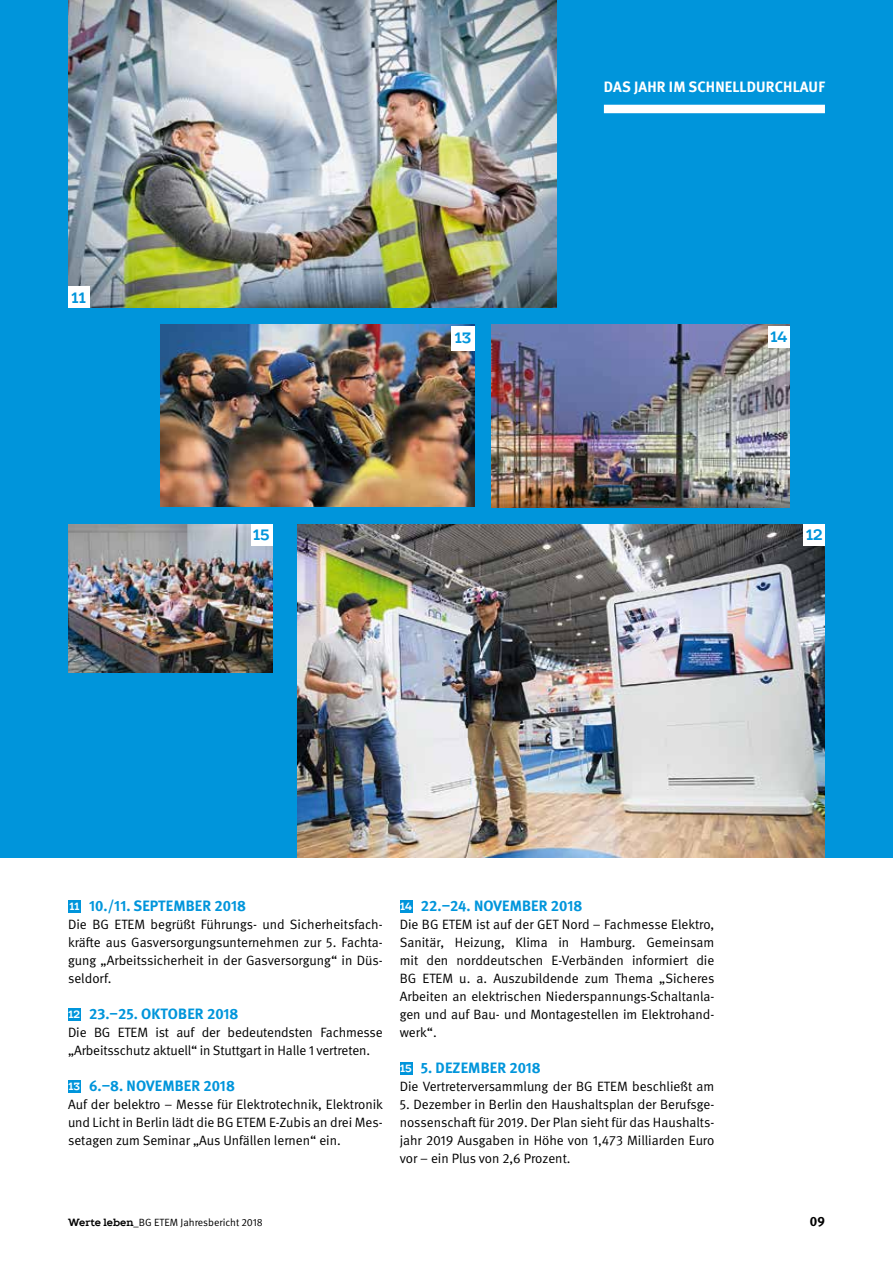
<style>
.page{position:relative;width:893px;height:1263px;background:#fff}
.page>*{position:absolute;margin:0;border:0;box-sizing:border-box;transform-origin:0 0}
.t1{font:700 15px "DGUV Meta";letter-spacing:.01em;color:#0095db}
.t2{font:700 15px "DGUV Meta";letter-spacing:.01em;color:#fff}
.t3{font:700 15px "TT Slabs";color:#0095db}
.t4{font:13.5px/18px "DGUV Meta";letter-spacing:-.005em;color:#000;text-align:justify}
.t5{font:700 13.5px "DGUV Meta";color:#000}
.t6{font:10.5px "DGUV Meta";color:#000}
.s1{font-family:"TT Slabs";font-size:10.5px;color:#fff}
.s2{font-family:"TT Slabs";font-weight:700}
</style>
<div class="page">
<div style="left:68px;top:900px;width:13px;height:12px;background:#0095db"></div>
<div style="left:68px;top:1008px;width:13px;height:12px;background:#0095db"></div>
<div style="left:68px;top:1080px;width:13px;height:12px;background:#0095db"></div>
<div style="left:400px;top:900px;width:12px;height:12px;background:#0095db"></div>
<div style="left:400px;top:1062px;width:12px;height:12px;background:#0095db"></div>
<div style="left:0;top:0;width:893px;height:857px;background:#0095db"></div>
<img style="left:160px;top:325px;width:315px;height:182px">
<div style="left:451px;top:326px;width:24px;height:24px;background:#fff"></div>
<img style="left:68px;top:0;width:488px;height:308px">
<div style="left:68px;top:287px;width:21px;height:21px;background:#fff"></div>
<img style="left:298px;top:524px;width:527px;height:333px">
<div style="left:804px;top:524px;width:21px;height:21px;background:#fff"></div>
<img style="left:68px;top:524px;width:204px;height:148px">
<div style="left:251px;top:524px;width:21px;height:21px;background:#fff"></div>
<img style="left:492px;top:325px;width:297px;height:182px">
<div style="left:768px;top:326px;width:21px;height:21px;background:#fff"></div>
<div style="left:604px;top:105px;width:221px;height:8px;background:#fff"></div>
<p class="t3" style="left:72px;top:287px;width:16px">11</p>
<p class="t3" style="left:455px;top:328px;width:18px">13</p>
<p class="t2" style="left:604px;top:78px;width:222px">DAS JAHR IM SCHNELLDURCHLAUF</p>
<p class="t3" style="left:770px;top:326px;width:18px">14</p>
<p class="t3" style="left:253px;top:524px;width:18px">15</p>
<p class="t3" style="left:806px;top:524px;width:18px">12</p>
<p class="t1" style="left:69px;top:897px;width:178px"><span class="s1">11</span> 10./11. SEPTEMBER 2018</p>
<p class="t4" style="left:68px;top:916px;width:316px">Die BG ETEM begrüßt Führungs- und Sicherheitsfach&shy;kräfte aus Gasversorgungsunternehmen zur 5. Fachta&shy;gung „Arbeitssicherheit in der Gasversorgung“ in Düs&shy;seldorf.</p>
<p class="t1" style="left:69px;top:1005px;width:171px"><span class="s1">12</span> 23.–25. OKTOBER 2018</p>
<p class="t4" style="left:68px;top:1024px;width:316px">Die BG ETEM ist auf der bedeutendsten Fachmesse „Arbeitsschutz aktuell“ in Stuttgart in Halle 1 vertreten.</p>
<p class="t1" style="left:69px;top:1077px;width:168px"><span class="s1">13</span> 6.–8. NOVEMBER 2018</p>
<p class="t4" style="left:68px;top:1096px;width:317px">Auf der belektro – Messe für Elektrotechnik, Elektronik und Licht in Berlin lädt die BG ETEM E-Zubis an drei Mes&shy;setagen zum Seminar „Aus Unfällen lernen“ ein.</p>
<p class="t1" style="left:400px;top:897px;width:184px"><span class="s1">14</span> 22.–24. NOVEMBER 2018</p>
<p class="t4" style="left:400px;top:916px;width:316px">Die BG ETEM ist auf der GET Nord – Fachmesse Elektro, Sanitär, Heizung, Klima in Hamburg. Gemeinsam mit den norddeutschen E-Verbänden informiert die BG ETEM u. a. Auszubildende zum Thema „Sicheres Arbeiten an elektrischen Niederspannungs-Schaltanla&shy;gen und auf Bau- und Montagestellen im Elektrohand&shy;werk“.</p>
<p class="t1" style="left:400px;top:1059px;width:142px"><span class="s1">15</span> 5. DEZEMBER 2018</p>
<p class="t4" style="left:400px;top:1078px;width:316px">Die Vertreterversammlung der BG ETEM beschließt am</p>
<p class="t4" style="left:400px;top:1096px;width:316px">5. Dezember in Berlin den Haushaltsplan der Berufsge&shy;nossenschaft für 2019. Der Plan sieht für das Haushalts&shy;jahr 2019 Ausgaben in Höhe von 1,473 Milliarden Euro vor – ein Plus von 2,6 Prozent.</p>
<p class="t6" style="left:68px;top:1216px;width:196px"><span class="s2">Werte leben</span>_BG ETEM Jahresbericht 2018</p>
<p class="t5" style="left:810px;top:1213px;width:16px">09</p>
</div>
